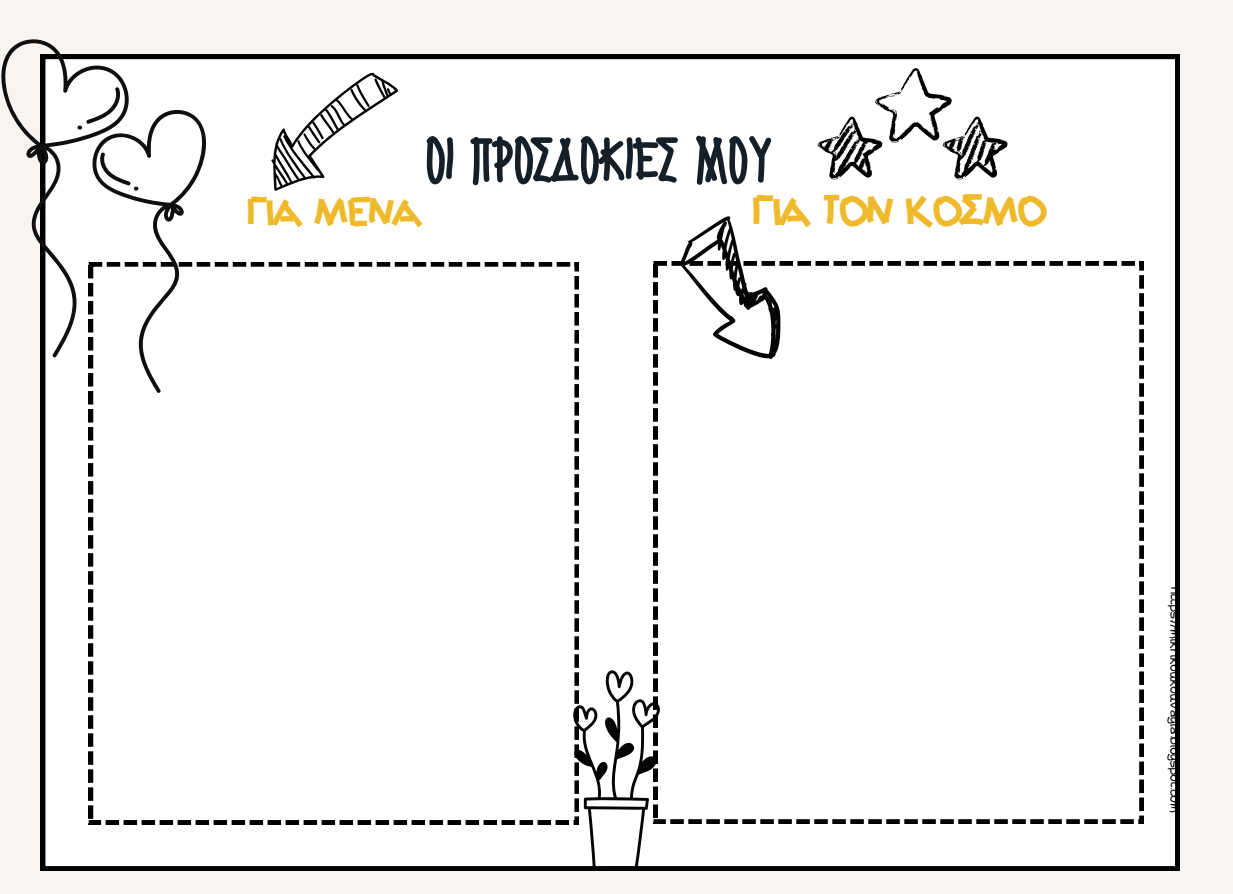
<style>
.page{position:relative;width:1233px;height:894px;background:#fff}
.page>*{position:absolute;margin:0;border:0;box-sizing:border-box;transform-origin:0 0}
.t1{font:58.05px "Aka Acid GR Fatbamboo";color:#151f28}
.t2{font:44.25px "Aka Acid GR Collage";color:#eeba2b}
.t3{font:42px "Aka Acid GR Collage";color:#eeba2b}
.t4{font:12px "Aka Acid GR Diary Girl";color:#000}
</style>
<div class="page">
<div style="left:0;top:0;width:1233px;height:893px;background:#f8f4f2"></div>
<div style="left:41px;top:55px;width:1138px;height:815px;background:#fff"></div>
<div style="left:89px;top:262px;width:490px;height:561px;background:#fff"></div>
<div style="left:654px;top:261px;width:490px;height:561px;background:#fff"></div>
<svg style="left:572px;top:669px;width:89px;height:201px"></svg>
<svg style="left:1px;top:39px;width:208px;height:355px"></svg>
<svg style="left:255px;top:68px;width:158px;height:123px"></svg>
<svg style="left:679px;top:216px;width:101px;height:143px"></svg>
<svg style="left:818px;top:68px;width:190px;height:111px"></svg>
<p class="t1" style="left:426px;top:133px;width:348px">ΟΙ ΠΡΟΣΔΟΚΙΕΣ ΜΟΥ</p>
<p class="t3" style="left:247px;top:189px;width:176px">ΓΙΑ ΜΕΝΑ</p>
<p class="t2" style="left:752px;top:188px;width:295px">ΓΙΑ ΤΟΝ ΚΟΣΜΟ</p>
<p class="t4" style="left:1181px;top:586px;width:229px;rotate:90deg">https://mikrikoukouvagia.blogspot.com</p>
</div>
